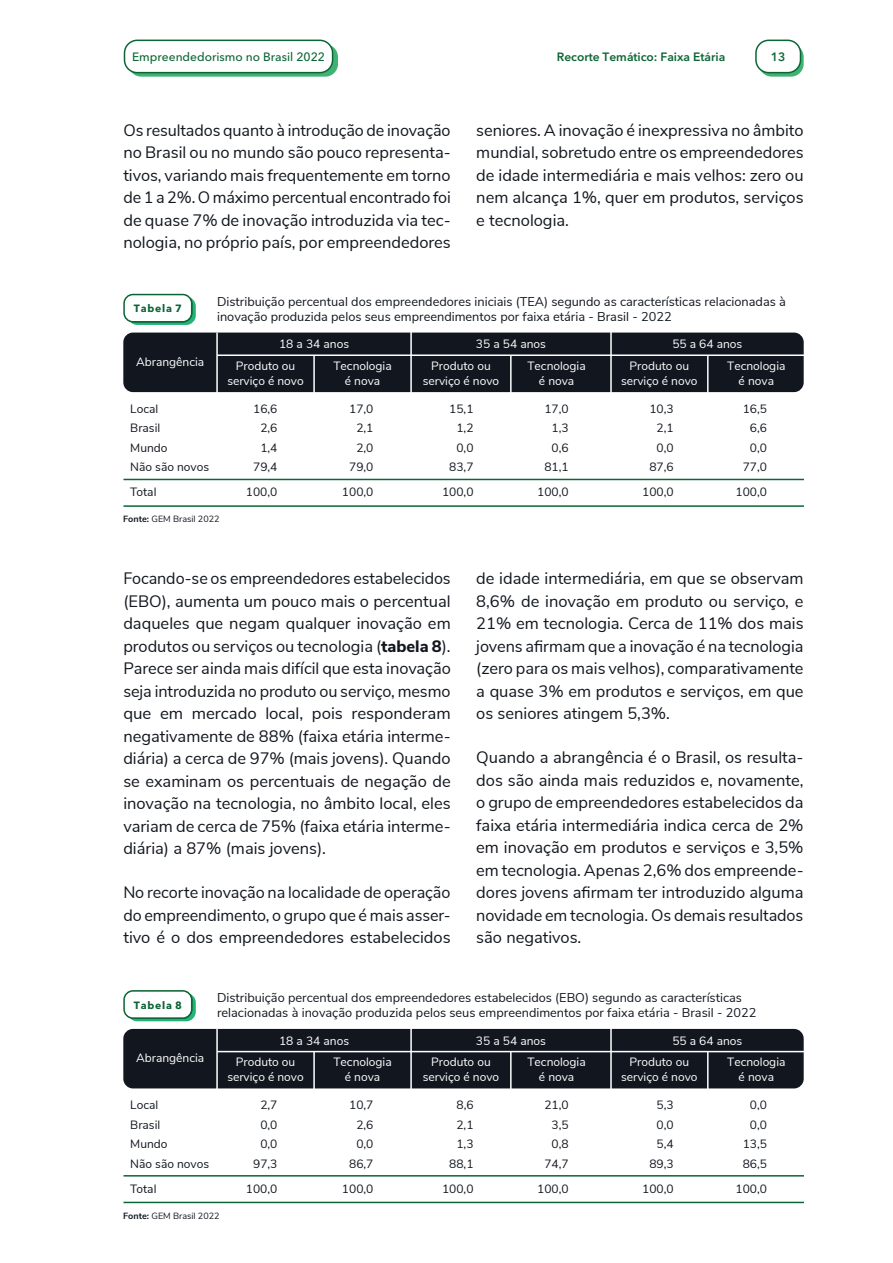
<style>
.page{position:relative;width:893px;height:1263px;background:#fff}
.page>*{position:absolute;margin:0;border:0;box-sizing:border-box;transform-origin:0 0}
.t1{font:16.5px/22.5px "Nunito Sans";color:#12171f;text-align:justify}
.t2{font:12.75px/15px "Nunito Sans";color:#12171f}
.t3{font:12px/15px "Nunito Sans";color:#fff;text-align:center}
.t4{font:12px/19.5px "Nunito Sans";color:#12171f;text-align:center}
.t5{font:600 12px "Avenir Next LT Pro";color:#0c6535}
.t6{font:500 12px "Avenir Next LT Pro";color:#0c6535}
.t7{font:700 10.5px "Avenir Next LT Pro";letter-spacing:.07em;color:#0b6535}
.t8{font:9px "Nunito Sans";color:#12171f}
.s1{font-weight:700}
.s2{font-weight:800}
</style>
<div class="page">
<svg style="left:759px;top:44px;width:45px;height:33px"></svg>
<svg style="left:128px;top:44px;width:210px;height:33px"></svg>
<div style="left:756px;top:40px;width:44px;height:33px;background:#fff;border-radius:13px"></div>
<div style="left:755px;top:40px;width:46px;height:33px;border:2px solid #0c6535;border-radius:13px"></div>
<div style="left:124px;top:40px;width:209px;height:33px;background:#fff;border-radius:13px"></div>
<div style="left:124px;top:40px;width:209px;height:33px;border:2px solid #0c6535;border-radius:13px"></div>
<div style="left:123px;top:333px;width:681px;height:59px;background:#12171f"></div>
<hr style="left:216px;top:333px;width:2px;height:71px;background:#fff">
<hr style="left:217px;top:354px;width:587px;height:2px;background:#fff">
<hr style="left:410px;top:332px;width:2px;height:72px;background:#fff">
<hr style="left:610px;top:332px;width:2px;height:72px;background:#fff">
<hr style="left:313px;top:355px;width:2px;height:39px;background:#fff">
<hr style="left:510px;top:355px;width:2px;height:39px;background:#fff">
<hr style="left:707px;top:355px;width:2px;height:39px;background:#fff">
<hr style="left:124px;top:505px;width:680px;height:2px;background:#0b6535">
<hr style="left:124px;top:479px;width:680px;height:1px;background:#0b6535">
<svg style="left:128px;top:297px;width:68px;height:28px"></svg>
<svg style="left:123px;top:294px;width:69px;height:28px"></svg>
<svg style="left:128px;top:993px;width:68px;height:28px"></svg>
<svg style="left:123px;top:990px;width:69px;height:29px"></svg>
<div style="left:123px;top:1029px;width:681px;height:59px;background:#12171f"></div>
<hr style="left:216px;top:1029px;width:2px;height:71px;background:#fff">
<hr style="left:217px;top:1051px;width:587px;height:1px;background:#fff">
<hr style="left:410px;top:1028px;width:2px;height:72px;background:#fff">
<hr style="left:610px;top:1028px;width:2px;height:72px;background:#fff">
<hr style="left:313px;top:1051px;width:2px;height:40px;background:#fff">
<hr style="left:510px;top:1051px;width:2px;height:40px;background:#fff">
<hr style="left:707px;top:1051px;width:2px;height:40px;background:#fff">
<hr style="left:124px;top:1202px;width:680px;height:1px;background:#0b6535">
<hr style="left:124px;top:1175px;width:680px;height:1px;background:#0b6535">
<p class="t6" style="left:132px;top:47px;width:194px">Empreendedorismo no Brasil 2022</p>
<p class="t5" style="left:557px;top:47px;width:170px">Recorte Temático: Faixa Etária</p>
<p class="t5" style="left:771px;top:47px;width:16px">13</p>
<p class="t1" style="left:123px;top:118px;width:329px">Os resultados quanto à introdução de inovação no Brasil ou no mundo são pouco representa&shy;tivos, variando mais frequentemente em torno de 1 a 2%. O máximo percentual encontrado foi de quase 7% de inovação introduzida via tec&shy;nologia, no próprio país, por empreendedores</p>
<p class="t1" style="left:476px;top:118px;width:329px">seniores. A inovação é inexpressiva no âmbito mundial, sobretudo entre os empreendedores de idade intermediária e mais velhos: zero ou nem alcança 1%, quer em produtos, serviços e tecnologia.</p>
<p class="t7" style="left:134px;top:299px;width:50px">Tabela 7</p>
<p class="t2" style="left:217px;top:293px;width:570px">Distribuição percentual dos empreendedores iniciais (TEA) segundo as características relacionadas à inovação produzida pelos seus empreendimentos por faixa etária - Brasil - 2022</p>
<p class="t3" style="left:279px;top:336px;width:72px">18 a 34 anos</p>
<p class="t3" style="left:476px;top:336px;width:72px">35 a 54 anos</p>
<p class="t3" style="left:672px;top:336px;width:71px">55 a 64 anos</p>
<p class="t3" style="left:136px;top:354px;width:70px">Abrangência</p>
<p class="t3" style="left:333px;top:358px;width:60px">Tecnologia é nova</p>
<p class="t3" style="left:227px;top:358px;width:78px">Produto ou serviço é novo</p>
<p class="t3" style="left:527px;top:358px;width:60px">Tecnologia é nova</p>
<p class="t3" style="left:423px;top:358px;width:78px">Produto ou serviço é novo</p>
<p class="t3" style="left:727px;top:358px;width:60px">Tecnologia é nova</p>
<p class="t3" style="left:621px;top:358px;width:78px">Produto ou serviço é novo</p>
<p class="t4" style="left:130px;top:398px;width:80px;text-align:left">Local<br>Brasil<br>Mundo<br>Não são novos</p>
<p class="t4" style="left:130px;top:481px;width:28px">Total</p>
<p class="t8" style="left:123px;top:513px;width:98px"><span class="s1">Fonte:</span> GEM Brasil 2022</p>
<p class="t4" style="left:253px;top:398px;width:26px;text-align:right">16,6<br>2,6<br>1,4<br>79,4</p>
<p class="t4" style="left:246px;top:481px;width:33px">100,0</p>
<p class="t4" style="left:349px;top:398px;width:26px">17,0<br>2,1<br>2,0<br>79,0</p>
<p class="t4" style="left:342px;top:481px;width:33px">100,0</p>
<p class="t4" style="left:449px;top:398px;width:26px">15,1<br>1,2<br>0,0<br>83,7</p>
<p class="t4" style="left:442px;top:481px;width:33px">100,0</p>
<p class="t4" style="left:544px;top:398px;width:26px;text-align:right">17,0<br>1,3<br>0,6<br>81,1</p>
<p class="t4" style="left:537px;top:481px;width:33px">100,0</p>
<p class="t4" style="left:649px;top:398px;width:26px">10,3<br>2,1<br>0,0<br>87,6</p>
<p class="t4" style="left:642px;top:481px;width:33px">100,0</p>
<p class="t4" style="left:743px;top:398px;width:26px;text-align:right">16,5<br>6,6<br>0,0<br>77,0</p>
<p class="t4" style="left:735px;top:481px;width:33px">100,0</p>
<p class="t1" style="left:123px;top:566px;width:329px">Focando-se os empreendedores estabelecidos (EBO), aumenta um pouco mais o percentual daqueles que negam qualquer inovação em produtos ou serviços ou tecnologia (<span class="s2">tabela 8</span>).<br>Parece ser ainda mais difícil que esta inovação seja introduzida no produto ou serviço, mesmo que em mercado local, pois responderam negativamente de 88% (faixa etária interme&shy;diária) a cerca de 97% (mais jovens). Quando se examinam os percentuais de negação de inovação na tecnologia, no âmbito local, eles variam de cerca de 75% (faixa etária interme&shy;diária) a 87% (mais jovens).</p>
<p class="t1" style="left:123px;top:880px;width:329px">No recorte inovação na localidade de operação do empreendimento, o grupo que é mais asser&shy;tivo é o dos empreendedores estabelecidos</p>
<p class="t1" style="left:476px;top:566px;width:329px">de idade intermediária, em que se observam 8,6% de inovação em produto ou serviço, e 21% em tecnologia. Cerca de 11% dos mais jovens afirmam que a inovação é na tecnologia (zero para os mais velhos), comparativamente a quase 3% em produtos e serviços, em que os seniores atingem 5,3%.</p>
<p class="t1" style="left:476px;top:745px;width:329px">Quando a abrangência é o Brasil, os resulta&shy;dos são ainda mais reduzidos e, novamente, o grupo de empreendedores estabelecidos da faixa etária intermediária indica cerca de 2% em inovação em produtos e serviços e 3,5% em tecnologia. Apenas 2,6% dos empreende&shy;dores jovens afirmam ter introduzido alguma novidade em tecnologia. Os demais resultados são negativos.</p>
<p class="t7" style="left:134px;top:996px;width:50px">Tabela 8</p>
<p class="t2" style="left:217px;top:989px;width:541px">Distribuição percentual dos empreendedores estabelecidos (EBO) segundo as características relacionadas à inovação produzida pelos seus empreendimentos por faixa etária - Brasil - 2022</p>
<p class="t3" style="left:279px;top:1032px;width:72px">18 a 34 anos</p>
<p class="t3" style="left:476px;top:1032px;width:72px">35 a 54 anos</p>
<p class="t3" style="left:672px;top:1032px;width:71px">55 a 64 anos</p>
<p class="t3" style="left:136px;top:1050px;width:70px">Abrangência</p>
<p class="t3" style="left:333px;top:1054px;width:60px">Tecnologia é nova</p>
<p class="t3" style="left:227px;top:1054px;width:78px">Produto ou serviço é novo</p>
<p class="t3" style="left:527px;top:1054px;width:60px">Tecnologia é nova</p>
<p class="t3" style="left:423px;top:1054px;width:78px">Produto ou serviço é novo</p>
<p class="t3" style="left:727px;top:1054px;width:60px">Tecnologia é nova</p>
<p class="t3" style="left:621px;top:1054px;width:78px">Produto ou serviço é novo</p>
<p class="t4" style="left:130px;top:1094px;width:80px;text-align:left">Local<br>Brasil<br>Mundo<br>Não são novos</p>
<p class="t4" style="left:130px;top:1178px;width:28px">Total</p>
<p class="t8" style="left:123px;top:1209px;width:98px"><span class="s1">Fonte:</span> GEM Brasil 2022</p>
<p class="t4" style="left:253px;top:1094px;width:26px">2,7<br>0,0<br>0,0<br>97,3</p>
<p class="t4" style="left:246px;top:1178px;width:33px">100,0</p>
<p class="t4" style="left:349px;top:1094px;width:26px;text-align:right">10,7<br>2,6<br>0,0<br>86,7</p>
<p class="t4" style="left:342px;top:1178px;width:33px">100,0</p>
<p class="t4" style="left:449px;top:1094px;width:26px;text-align:right">8,6<br>2,1<br>1,3<br>88,1</p>
<p class="t4" style="left:442px;top:1178px;width:33px">100,0</p>
<p class="t4" style="left:544px;top:1094px;width:26px">21,0<br>3,5<br>0,8<br>74,7</p>
<p class="t4" style="left:537px;top:1178px;width:33px">100,0</p>
<p class="t4" style="left:649px;top:1094px;width:26px">5,3<br>0,0<br>5,4<br>89,3</p>
<p class="t4" style="left:642px;top:1178px;width:33px">100,0</p>
<p class="t4" style="left:743px;top:1094px;width:26px">0,0<br>0,0<br>13,5<br>86,5</p>
<p class="t4" style="left:735px;top:1178px;width:33px">100,0</p>
</div>
